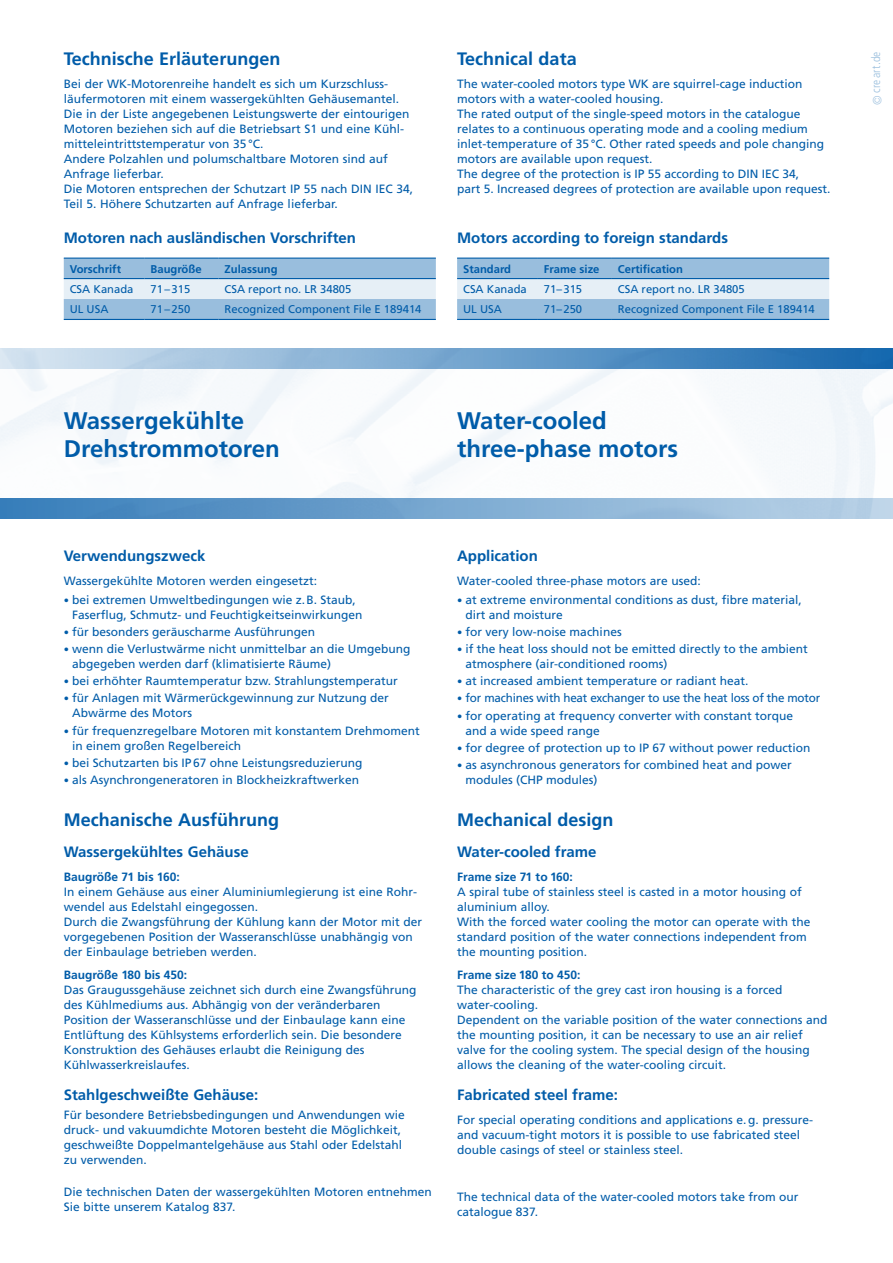
<style>
.page{position:relative;width:893px;height:1263px;background:#fff}
.page>*{position:absolute;margin:0;border:0;box-sizing:border-box;transform-origin:0 0}
.t1{font:700 24px/28.5px "Frutiger LT Std";color:#005ca9}
.t2{font:700 18px "Frutiger LT Std";color:#005ca9}
.t3{font:700 15px "Frutiger LT Std";color:#005ca9}
.t4{font:12px/15px "Frutiger LT Std";color:#005ca9}
.t5{font:700 12px "Frutiger LT Std";color:#005ca9}
.t6{font:300 condensed 12px "Frutiger LT Std";letter-spacing:.015em;color:#99bedd}
.t7{font:11.25px "Frutiger LT Std";color:#005ca9}
.t8{font:700 11.25px "Frutiger LT Std";color:#005ca9}
.s1{font-size:10.5px}
</style>
<div class="page">
<div style="left:0;top:498px;width:893px;height:21px;background:linear-gradient(to right,#347bb8,#bdd4e8)"></div>
<div style="left:0;top:349px;width:893px;height:20px;background:linear-gradient(to right,#d9e6f2,#1466ad)"></div>
<svg style="left:64px;top:259px;width:372px;height:60px;background:#b2cee5"></svg>
<hr style="left:64px;top:258px;width:81px;height:1px;background:#005ca9">
<hr style="left:145px;top:258px;width:74px;height:1px;background:#005ca9">
<hr style="left:219px;top:258px;width:217px;height:1px;background:#005ca9">
<hr style="left:64px;top:278px;width:81px;height:1px;background:#005ca9">
<hr style="left:145px;top:278px;width:74px;height:1px;background:#005ca9">
<hr style="left:219px;top:278px;width:217px;height:1px;background:#005ca9">
<hr style="left:64px;top:319px;width:81px;height:1px;background:#005ca9">
<hr style="left:145px;top:319px;width:74px;height:1px;background:#005ca9">
<hr style="left:219px;top:319px;width:217px;height:1px;background:#005ca9">
<svg style="left:457px;top:259px;width:372px;height:60px;background:#b2cee5"></svg>
<hr style="left:457px;top:258px;width:81px;height:1px;background:#005ca9">
<hr style="left:538px;top:258px;width:74px;height:1px;background:#005ca9">
<hr style="left:612px;top:258px;width:217px;height:1px;background:#005ca9">
<hr style="left:457px;top:278px;width:81px;height:1px;background:#005ca9">
<hr style="left:538px;top:278px;width:74px;height:1px;background:#005ca9">
<hr style="left:612px;top:278px;width:217px;height:1px;background:#005ca9">
<hr style="left:457px;top:319px;width:81px;height:1px;background:#005ca9">
<hr style="left:538px;top:319px;width:74px;height:1px;background:#005ca9">
<hr style="left:612px;top:319px;width:217px;height:1px;background:#005ca9">
<h2 class="t2" style="left:64px;top:48px;width:218px">Technische Erläuterungen</h2>
<p class="t4" style="left:64px;top:76px;width:351px">Bei der WK-Motorenreihe handelt es sich um Kurzschluss&shy;läufermotoren mit einem wassergekühlten Gehäusemantel.<br>Die in der Liste angegebenen Leistungswerte der eintourigen Motoren beziehen sich auf die Betriebsart S1 und eine Kühl&shy;mitteleintrittstemperatur von 35°C.<br>Andere Polzahlen und polumschaltbare Motoren sind auf Anfrage lieferbar.<br>Die Motoren entsprechen der Schutzart IP 55 nach DIN IEC 34, Teil 5. Höhere Schutzarten auf Anfrage lieferbar.</p>
<p class="t3" style="left:64px;top:229px;width:294px">Motoren nach ausländischen Vorschriften</p>
<p class="t8" style="left:70px;top:262px;width:53px">Vorschrift</p>
<p class="t8" style="left:151px;top:262px;width:53px">Baugröße</p>
<p class="t8" style="left:225px;top:262px;width:55px">Zulassung</p>
<p class="t7" style="left:70px;top:282px;width:65px">CSA Kanada</p>
<p class="t7" style="left:151px;top:282px;width:41px">71–315</p>
<p class="t7" style="left:225px;top:282px;width:128px">CSA report no. LR 34805</p>
<p class="t7" style="left:70px;top:303px;width:40px">UL USA</p>
<p class="t7" style="left:151px;top:303px;width:41px">71–250</p>
<p class="t7" style="left:225px;top:303px;width:198px">Recognized Component File E 189414</p>
<h2 class="t2" style="left:457px;top:48px;width:121px">Technical data</h2>
<p class="t4" style="left:457px;top:76px;width:375px">The water-cooled motors type WK are squirrel-cage induction motors with a water-cooled housing.<br>The rated output of the single-speed motors in the catalogue relates to a continuous operating mode and a cooling medium inlet-temperature of 35°C. Other rated speeds and pole changing motors are available upon request.<br>The degree of the protection is IP 55 according to DIN IEC 34,<br>part 5. Increased degrees of protection are available upon request.</p>
<p class="t3" style="left:457px;top:229px;width:272px">Motors according to foreign standards</p>
<p class="t8" style="left:463px;top:262px;width:49px">Standard</p>
<p class="t8" style="left:544px;top:262px;width:57px">Frame size</p>
<p class="t8" style="left:618px;top:262px;width:67px">Certification</p>
<p class="t7" style="left:463px;top:282px;width:65px">CSA Kanada</p>
<p class="t7" style="left:544px;top:282px;width:40px">71–315</p>
<p class="t7" style="left:618px;top:282px;width:128px">CSA report no. LR 34805</p>
<p class="t7" style="left:463px;top:303px;width:40px">UL USA</p>
<p class="t7" style="left:544px;top:303px;width:40px">71–250</p>
<p class="t7" style="left:618px;top:303px;width:198px">Recognized Component File E 189414</p>
<h1 class="t1" style="left:64px;top:406px;width:218px">Wassergekühlte<br>Drehstrommotoren</h1>
<h1 class="t1" style="left:457px;top:406px;width:222px">Water-cooled three-phase motors</h1>
<p class="t3" style="left:64px;top:547px;width:143px">Verwendungszweck</p>
<p class="t4" style="left:64px;top:573px;width:255px">Wassergekühlte Motoren werden eingesetzt:</p>
<p class="t4" style="left:72px;top:592px;width:292px;text-indent:-9px"><span class="s1">•</span> bei extremen Umweltbedingungen wie z.B. Staub,<br>Faserflug, Schmutz- und Feuchtigkeitseinwirkungen</p>
<p class="t4" style="left:64px;top:624px;width:253px"><span class="s1">•</span> für besonders geräuscharme Ausführungen</p>
<p class="t4" style="left:72px;top:641px;width:340px;text-indent:-9px"><span class="s1">•</span> wenn die Verlustwärme nicht unmittelbar an die Umgebung abgegeben werden darf (klimatisierte Räume)</p>
<p class="t4" style="left:64px;top:674px;width:335px"><span class="s1">•</span> bei erhöhter Raumtemperatur bzw. Strahlungstemperatur</p>
<p class="t4" style="left:72px;top:691px;width:318px;text-indent:-9px"><span class="s1">•</span> für Anlagen mit Wärmerückgewinnung zur Nutzung der<br>Abwärme des Motors</p>
<p class="t4" style="left:72px;top:723px;width:349px;text-indent:-9px"><span class="s1">•</span> für frequenzregelbare Motoren mit konstantem Drehmoment in einem großen Regelbereich</p>
<p class="t4" style="left:64px;top:755px;width:300px"><span class="s1">•</span> bei Schutzarten bis IP67 ohne Leistungsreduzierung</p>
<p class="t4" style="left:64px;top:772px;width:297px"><span class="s1">•</span> als Asynchrongeneratoren in Blockheizkraftwerken</p>
<h2 class="t2" style="left:64px;top:810px;width:217px">Mechanische Ausführung</h2>
<p class="t3" style="left:64px;top:843px;width:186px">Wassergekühltes Gehäuse</p>
<p class="t5" style="left:64px;top:869px;width:117px">Baugröße 71 bis 160:</p>
<p class="t4" style="left:64px;top:884px;width:360px">In einem Gehäuse aus einer Aluminiumlegierung ist eine Rohr&shy;wendel aus Edelstahl eingegossen.<br>Durch die Zwangsführung der Kühlung kann der Motor mit der vorgegebenen Position der Wasseranschlüsse unabhängig von der Einbaulage betrieben werden.</p>
<p class="t5" style="left:64px;top:968px;width:125px">Baugröße 180 bis 450:</p>
<p class="t4" style="left:64px;top:983px;width:354px">Das Graugussgehäuse zeichnet sich durch eine Zwangsführung des Kühlmediums aus. Abhängig von der veränderbaren Position der Wasseranschlüsse und der Einbaulage kann eine Entlüftung des Kühlsystems erforderlich sein. Die besondere Konstruktion des Gehäuses erlaubt die Reinigung des Kühlwasserkreislaufes.</p>
<p class="t3" style="left:64px;top:1086px;width:196px">Stahlgeschweißte Gehäuse:</p>
<p class="t4" style="left:64px;top:1108px;width:343px">Für besondere Betriebsbedingungen und Anwendungen wie druck- und vakuumdichte Motoren besteht die Möglichkeit, geschweißte Doppelmantelgehäuse aus Stahl oder Edelstahl zu verwenden.</p>
<p class="t4" style="left:64px;top:1185px;width:370px">Die technischen Daten der wassergekühlten Motoren entnehmen<br>Sie bitte unserem Katalog 837.</p>
<p class="t3" style="left:457px;top:547px;width:82px">Application</p>
<p class="t4" style="left:457px;top:573px;width:245px">Water-cooled three-phase motors are used:</p>
<p class="t4" style="left:466px;top:592px;width:338px;text-indent:-9px"><span class="s1">•</span> at extreme environmental conditions as dust, fibre material, dirt and moisture</p>
<p class="t4" style="left:457px;top:624px;width:166px"><span class="s1">•</span> for very low-noise machines</p>
<p class="t4" style="left:466px;top:641px;width:344px;text-indent:-9px"><span class="s1">•</span> if the heat loss should not be emitted directly to the ambient atmosphere (air-conditioned rooms)</p>
<p class="t4" style="left:457px;top:674px;width:293px"><span class="s1">•</span> at increased ambient temperature or radiant heat.</p>
<p class="t4" style="left:457px;top:691px;width:365px"><span class="s1">•</span> for machines with heat exchanger to use the heat loss of the motor</p>
<p class="t4" style="left:466px;top:708px;width:329px;text-indent:-9px"><span class="s1">•</span> for operating at frequency converter with constant torque and a wide speed range</p>
<p class="t4" style="left:457px;top:740px;width:355px"><span class="s1">•</span> for degree of protection up to IP 67 without power reduction</p>
<p class="t4" style="left:466px;top:757px;width:328px;text-indent:-9px"><span class="s1">•</span> as asynchronous generators for combined heat and power modules (CHP modules)</p>
<h2 class="t2" style="left:457px;top:810px;width:158px">Mechanical design</h2>
<p class="t3" style="left:457px;top:843px;width:141px">Water-cooled frame</p>
<p class="t5" style="left:457px;top:869px;width:117px">Frame size 71 to 160:</p>
<p class="t4" style="left:457px;top:884px;width:355px">A spiral tube of stainless steel is casted in a motor housing of aluminium alloy.<br>With the forced water cooling the motor can operate with the standard position of the water connections independent from the mounting position.</p>
<p class="t5" style="left:457px;top:968px;width:125px">Frame size 180 to 450:</p>
<p class="t4" style="left:457px;top:983px;width:372px">The characteristic of the grey cast iron housing is a forced water-cooling.<br>Dependent on the variable position of the water connections and the mounting position, it can be necessary to use an air relief valve for the cooling system. The special design of the housing allows the cleaning of the water-cooling circuit.</p>
<p class="t3" style="left:457px;top:1086px;width:162px">Fabricated steel frame:</p>
<p class="t4" style="left:457px;top:1112px;width:357px">For special operating conditions and applications e.g. pressure&shy;and vacuum-tight motors it is possible to use fabricated steel double casings of steel or stainless steel.</p>
<p class="t4" style="left:457px;top:1189px;width:343px">The technical data of the water-cooled motors take from our catalogue 837.</p>
<p class="t6" style="left:869px;top:105px;width:55px;rotate:-90deg">© cre art.de</p>
</div>
